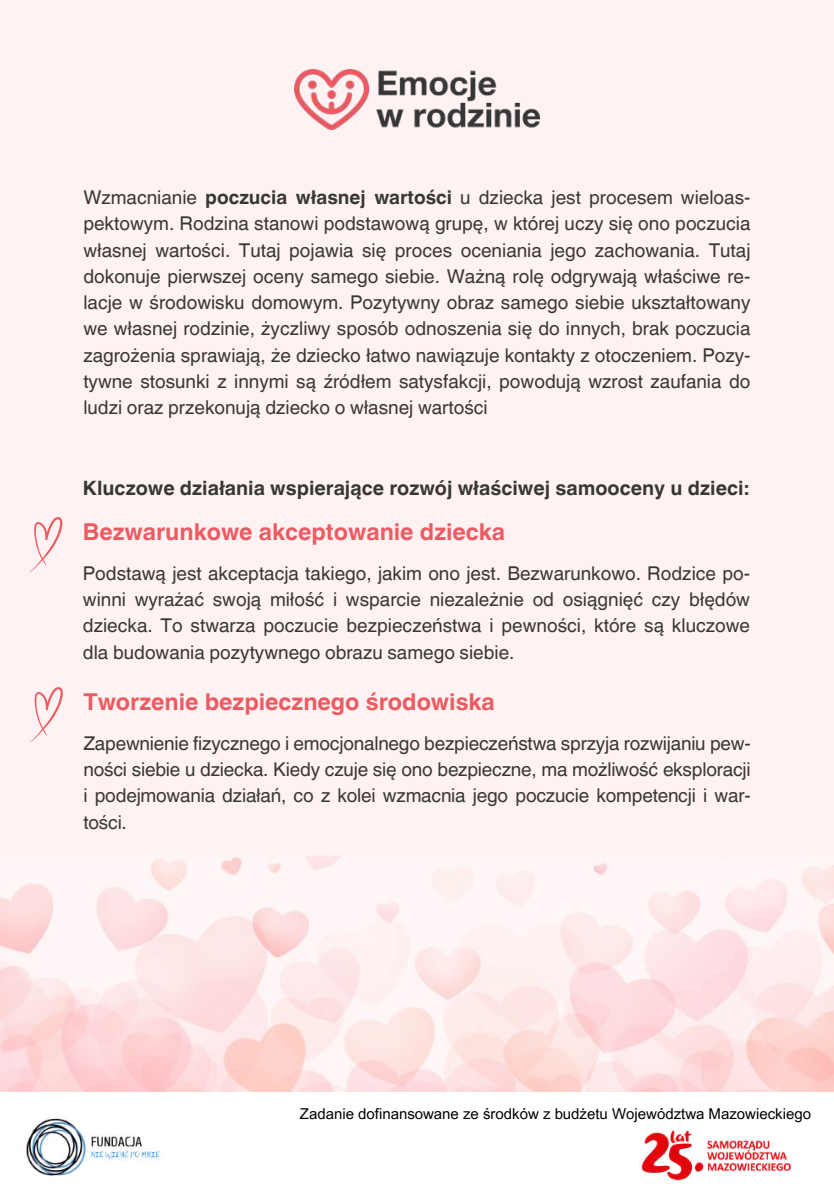
<style>
.page{position:relative;width:834px;height:1191px;background:#fff}
.page>*{position:absolute;margin:0;border:0;box-sizing:border-box;transform-origin:0 0}
.t1{font:700 23.28px "Helvetica World";color:#ec5b62}
.t2{font:700 19.78px "Helvetica World";color:#373736}
.t3{font:19.07px/26.2px "Helvetica World";color:#373736;text-align:justify}
.t4{font:15.05px "Arial MT Pro";color:#000}
.s1{font-weight:700}
</style>
<div class="page">
<div style="left:0;top:0;width:833px;height:1190px;background:#fff2f3"></div>
<img style="left:294px;top:69px;width:245px;height:61px">
<img style="left:0;top:856px;width:833px;height:236px">
<svg style="left:29px;top:517px;width:33px;height:55px"></svg>
<svg style="left:30px;top:687px;width:33px;height:55px"></svg>
<div style="left:0;top:1092px;width:833px;height:98px;background:#fff"></div>
<img style="left:26px;top:1118px;width:137px;height:58px">
<img style="left:641px;top:1130px;width:151px;height:51px">
<p class="t3" style="left:83px;top:184px;width:668px">Wzmacnianie <span class="s1">poczucia własnej wartości</span> u dziecka jest procesem wieloas&shy;pektowym. Rodzina stanowi podstawową grupę, w której uczy się ono poczucia własnej wartości. Tutaj pojawia się proces oceniania jego zachowania. Tutaj dokonuje pierwszej oceny samego siebie. Ważną rolę odgrywają właściwe re&shy;lacje w środowisku domowym. Pozytywny obraz samego siebie ukształtowany we własnej rodzinie, życzliwy sposób odnoszenia się do innych, brak poczucia zagrożenia sprawiają, że dziecko łatwo nawiązuje kontakty z otoczeniem. Pozy&shy;tywne stosunki z innymi są źródłem satysfakcji, powodują wzrost zaufania do ludzi oraz przekonują dziecko o własnej wartości</p>
<p class="t2" style="left:83px;top:472px;width:667px">Kluczowe działania wspierające rozwój właściwej samooceny u dzieci:</p>
<p class="t1" style="left:83px;top:513px;width:424px">Bezwarunkowe akceptowanie dziecka</p>
<p class="t3" style="left:83px;top:560px;width:668px">Podstawą jest akceptacja takiego, jakim ono jest. Bezwarunkowo. Rodzice po&shy;winni wyrażać swoją miłość i wsparcie niezależnie od osiągnięć czy błędów dziecka. To stwarza poczucie bezpieczeństwa i pewności, które są kluczowe dla budowania pozytywnego obrazu samego siebie.</p>
<p class="t1" style="left:83px;top:683px;width:413px">Tworzenie bezpiecznego środowiska</p>
<p class="t3" style="left:83px;top:730px;width:668px">Zapewnienie fizycznego i emocjonalnego bezpieczeństwa sprzyja rozwijaniu pew&shy;ności siebie u dziecka. Kiedy czuje się ono bezpieczne, ma możliwość eksploracji i podejmowania działań, co z kolei wzmacnia jego poczucie kompetencji i war&shy;tości.</p>
<p class="t4" style="left:300px;top:1108px;width:512px">Zadanie dofinansowane ze środków z budżetu Województwa Mazowieckiego</p>
</div>
